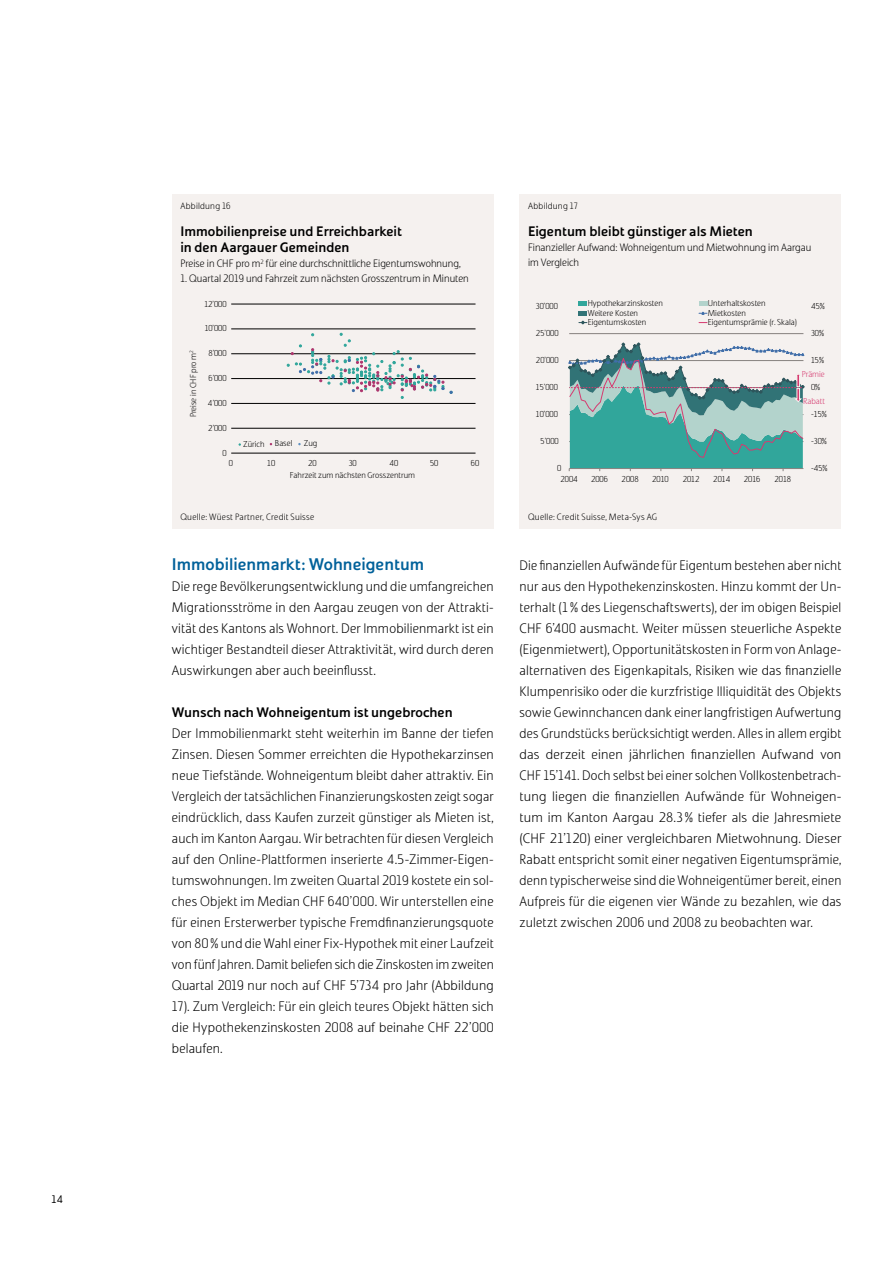
<style>
.page{position:relative;width:893px;height:1263px;background:#fff}
.page>*{position:absolute;margin:0;border:0;box-sizing:border-box;transform-origin:0 0}
.t1{font:700 16.5px "Solo Sans";color:#00619a}
.t2{font:300 13.5px/21px "Solo Sans";letter-spacing:.015em;color:#000;text-align:justify}
.t3{font:700 13.5px/16.2px "Solo Sans";color:#000}
.t4{font:10.8px "Solo Sans";color:#000}
.t5{font:300 10.5px/15px "Solo Sans";color:#000}
.t6{font:300 9px "Solo Sans";letter-spacing:.03em;color:#000}
.t7{font:300 8.4px "Solo Sans";color:#000}
.t8{font:300 8.4px "Solo Sans";color:#df3e78}
</style>
<div class="page">
<div style="left:172px;top:194px;width:322px;height:334px;background:#f5f1ef"></div>
<hr style="left:231px;top:453px;width:244px;height:1px;background:#000">
<hr style="left:231px;top:428px;width:244px;height:1px;background:#000">
<hr style="left:231px;top:403px;width:244px;height:1px;background:#000">
<hr style="left:231px;top:378px;width:244px;height:1px;background:#000">
<hr style="left:231px;top:353px;width:244px;height:1px;background:#000">
<hr style="left:231px;top:329px;width:244px;height:1px;background:#000">
<hr style="left:231px;top:304px;width:244px;height:1px;background:#000">
<svg style="left:287px;top:333px;width:157px;height:66px"></svg>
<div style="left:519px;top:194px;width:322px;height:334px;background:#f5f1ef"></div>
<hr style="left:569px;top:333px;width:234px;height:1px;background:#8c8a88">
<svg style="left:699px;top:302px;width:8px;height:4px"></svg>
<svg style="left:579px;top:302px;width:8px;height:13px"></svg>
<svg style="left:699px;top:312px;width:8px;height:3px"></svg>
<svg style="left:579px;top:321px;width:8px;height:3px"></svg>
<svg style="left:568px;top:342px;width:237px;height:129px"></svg>
<p class="t4" style="left:52px;top:1193px;width:13px">14</p>
<p class="t6" style="left:180px;top:201px;width:52px">Abbildung 16</p>
<p class="t6" style="left:528px;top:201px;width:51px">Abbildung 17</p>
<p class="t3" style="left:180px;top:223px;width:223px">Immobilienpreise und Erreichbarkeit in den Aargauer Gemeinden</p>
<p class="t5" style="left:180px;top:256px;width:282px">Preise in CHF pro m<sup>2</sup> für eine durchschnittliche Eigentumswohnung,</p>
<p class="t5" style="left:180px;top:271px;width:290px">1. Quartal 2019 und Fahrzeit zum nächsten Grosszentrum in Minuten</p>
<p class="t3" style="left:528px;top:223px;width:226px">Eigentum bleibt günstiger als Mieten</p>
<p class="t5" style="left:528px;top:240px;width:285px">Finanzieller Aufwand: Wohneigentum und Mietwohnung im Aargau im Vergleich</p>
<p class="t7" style="left:204px;top:299px;width:24px">12’000</p>
<p class="t7" style="left:205px;top:324px;width:23px">10’000</p>
<p class="t7" style="left:536px;top:301px;width:24px">30’000</p>
<p class="t7" style="left:536px;top:328px;width:24px">25’000</p>
<p class="t7" style="left:588px;top:299px;width:77px">Hypothekarzinskosten</p>
<p class="t7" style="left:708px;top:299px;width:59px">Unterhaltskosten</p>
<p class="t7" style="left:588px;top:308px;width:52px">Weitere Kosten</p>
<p class="t7" style="left:708px;top:308px;width:40px">Mietkosten</p>
<p class="t7" style="left:588px;top:317px;width:60px">Eigentumskosten</p>
<p class="t7" style="left:708px;top:317px;width:90px">Eigentumsprämie (r. Skala)</p>
<p class="t7" style="left:811px;top:301px;width:15px">45%</p>
<p class="t7" style="left:811px;top:328px;width:14px">30%</p>
<p class="t7" style="left:188px;top:417px;width:68px;rotate:-90deg">Preise in CHF pro m<sup>2</sup></p>
<p class="t7" style="left:208px;top:348px;width:20px">8’000</p>
<p class="t7" style="left:209px;top:373px;width:20px">6’000</p>
<p class="t7" style="left:208px;top:398px;width:20px">4’000</p>
<p class="t7" style="left:536px;top:355px;width:24px">20’000</p>
<p class="t7" style="left:811px;top:355px;width:14px">15%</p>
<p class="t8" style="left:802px;top:369px;width:25px">Prämie</p>
<p class="t7" style="left:536px;top:382px;width:24px">15’000</p>
<p class="t7" style="left:811px;top:382px;width:11px">0%</p>
<p class="t8" style="left:803px;top:396px;width:23px">Rabatt</p>
<p class="t7" style="left:536px;top:409px;width:24px">10’000</p>
<p class="t7" style="left:811px;top:409px;width:17px">-15%</p>
<p class="t7" style="left:208px;top:423px;width:20px">2’000</p>
<p class="t7" style="left:222px;top:448px;width:6px">0</p>
<p class="t7" style="left:243px;top:439px;width:51px">Zürich Basel</p>
<p class="t7" style="left:304px;top:438px;width:15px">Zug</p>
<p class="t7" style="left:541px;top:436px;width:20px">5’000</p>
<p class="t7" style="left:811px;top:436px;width:17px">-30%</p>
<p class="t7" style="left:229px;top:458px;width:6px">0</p>
<p class="t7" style="left:267px;top:458px;width:10px">10</p>
<p class="t7" style="left:308px;top:458px;width:10px">20</p>
<p class="t7" style="left:349px;top:458px;width:10px">30</p>
<p class="t7" style="left:389px;top:458px;width:10px">40</p>
<p class="t7" style="left:430px;top:458px;width:10px">50</p>
<p class="t7" style="left:471px;top:458px;width:10px">60</p>
<p class="t7" style="left:290px;top:470px;width:127px">Fahrzeit zum nächsten Grosszentrum</p>
<p class="t7" style="left:557px;top:463px;width:6px">0</p>
<p class="t7" style="left:560px;top:474px;width:19px">2004</p>
<p class="t7" style="left:591px;top:474px;width:18px">2006</p>
<p class="t7" style="left:622px;top:474px;width:19px">2008</p>
<p class="t7" style="left:652px;top:474px;width:18px">2010</p>
<p class="t7" style="left:683px;top:474px;width:18px">2012</p>
<p class="t7" style="left:713px;top:474px;width:19px">2014</p>
<p class="t7" style="left:744px;top:474px;width:18px">2016</p>
<p class="t7" style="left:774px;top:474px;width:18px">2018</p>
<p class="t7" style="left:811px;top:463px;width:18px">-45%</p>
<p class="t6" style="left:180px;top:511px;width:135px">Quelle: Wüest Partner, Credit Suisse</p>
<p class="t6" style="left:528px;top:511px;width:131px">Quelle: Credit Suisse, Meta-Sys AG</p>
<p class="t1" style="left:172px;top:554px;width:254px">Immobilienmarkt: Wohneigentum</p>
<p class="t2" style="left:172px;top:576px;width:323px">Die rege Bevölkerungsentwicklung und die umfangreichen Migrationsströme in den Aargau zeugen von der Attrakti&shy;vität des Kantons als Wohnort. Der Immobilienmarkt ist ein wichtiger Bestandteil dieser Attraktivität, wird durch deren Auswirkungen aber auch beeinflusst.</p>
<p class="t3" style="left:172px;top:704px;width:282px">Wunsch nach Wohneigentum ist ungebrochen</p>
<p class="t2" style="left:172px;top:723px;width:323px">Der Immobilienmarkt steht weiterhin im Banne der tiefen Zinsen. Diesen Sommer erreichten die Hypothekarzinsen neue Tiefstände. Wohneigentum bleibt daher attraktiv. Ein Vergleich der tatsächlichen Finanzierungskosten zeigt sogar eindrücklich, dass Kaufen zurzeit günstiger als Mieten ist, auch im Kanton Aargau. Wir betrachten für diesen Vergleich auf den Online-Plattformen inserierte 4.5-Zimmer-Eigen&shy;tumswohnungen. Im zweiten Quartal 2019 kostete ein sol&shy;ches Objekt im Median CHF 640’000. Wir unterstellen eine für einen Ersterwerber typische Fremdfinanzierungsquote von 80% und die Wahl einer Fix-Hypothek mit einer Laufzeit von fünf Jahren. Damit beliefen sich die Zinskosten im zweiten Quartal 2019 nur noch auf CHF 5’734 pro Jahr (Abbildung 17). Zum Vergleich: Für ein gleich teures Objekt hätten sich die Hypothekenzinskosten 2008 auf beinahe CHF 22’000 belaufen.</p>
<p class="t2" style="left:519px;top:555px;width:323px">Die finanziellen Aufwände für Eigentum bestehen aber nicht nur aus den Hypothekenzinskosten. Hinzu kommt der Un&shy;terhalt (1% des Liegenschaftswerts), der im obigen Beispiel CHF 6’400 ausmacht. Weiter müssen steuerliche Aspekte (Eigenmietwert), Opportunitätskosten in Form von Anlage&shy;alternativen des Eigenkapitals, Risiken wie das finanzielle Klumpenrisiko oder die kurzfristige Illiquidität des Objekts sowie Gewinnchancen dank einer langfristigen Aufwertung des Grundstücks berücksichtigt werden. Alles in allem ergibt das derzeit einen jährlichen finanziellen Aufwand von CHF 15’141. Doch selbst bei einer solchen Vollkostenbetrach&shy;tung liegen die finanziellen Aufwände für Wohneigen&shy;tum im Kanton Aargau 28.3% tiefer als die Jahresmiete (CHF 21’120) einer vergleichbaren Mietwohnung. Dieser Rabatt entspricht somit einer negativen Eigentumsprämie, denn typischerweise sind die Wohneigentümer bereit, einen Aufpreis für die eigenen vier Wände zu bezahlen, wie das zuletzt zwischen 2006 und 2008 zu beobachten war.</p>
</div>
